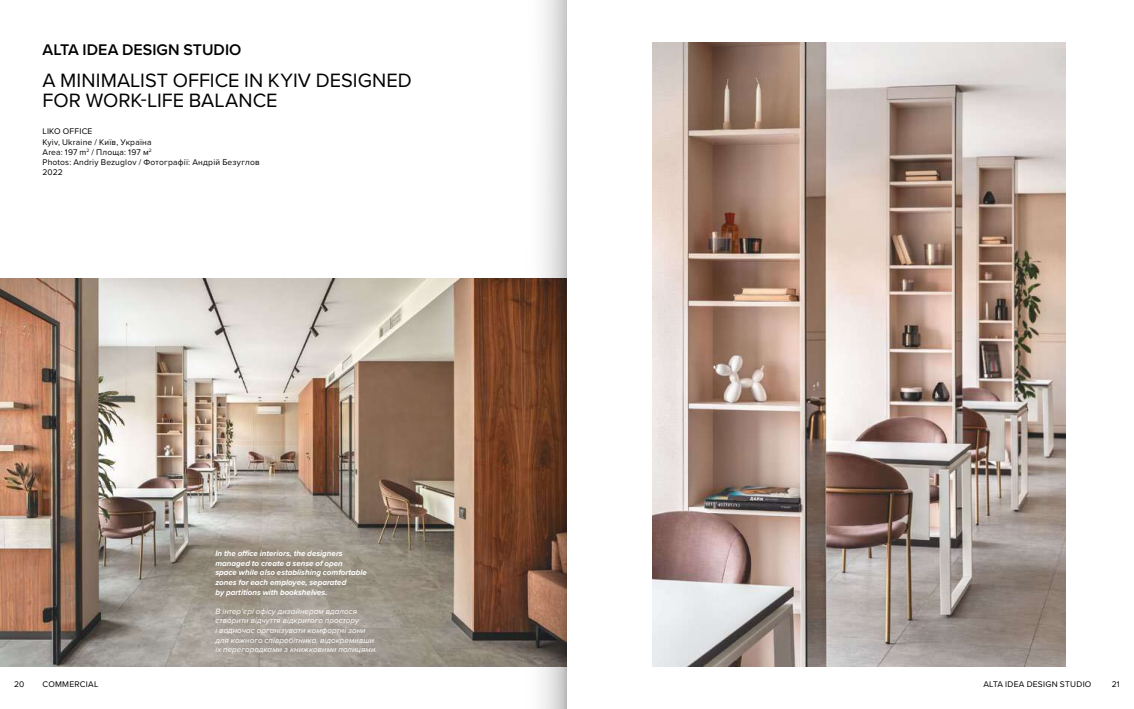
<style>
.page{position:relative;width:1134px;height:709px;background:#fff}
.page>*{position:absolute;margin:0;border:0;box-sizing:border-box;transform-origin:0 0}
.t1{font:20px/20px "Proxima Nova";color:#000}
.t2{font:600 16px "Proxima Nova";letter-spacing:.005em;color:#000}
.t3{font:8.5px/10.2px "Proxima Nova";letter-spacing:.025em;color:#000}
.t4{font:italic 8px/9.6px "Proxima Nova";letter-spacing:.01em;color:#fff}
.t5{font:italic 700 8px/9.6px "Proxima Nova";color:#fff}
</style>
<div class="page">
<img style="left:652px;top:43px;width:414px;height:623px">
<img style="left:0;top:279px;width:524px;height:387px">
<svg style="left:524px;top:0;width:43px;height:709px"></svg>
<h2 class="t2" style="left:43px;top:38px;width:200px">ALTA IDEA DESIGN STUDIO</h2>
<h1 class="t1" style="left:43px;top:69px;width:371px">A MINIMALIST OFFICE IN KYIV DESIGNED<br>FOR WORK-LIFE BALANCE</h1>
<p class="t3" style="left:43px;top:126px;width:219px">LIKO OFFICE<br>Kyiv, Ukraine / Київ, Україна<br>Area: 197 m<sup>2</sup> / Площа: 197 м<sup>2<br></sup>Photos: Andriy Bezuglov / Фотографії: Андрій Безуглов<br>2022</p>
<p class="t5" style="left:215px;top:548px;width:153px">In the office interiors, the designers managed to create a sense of open<br>space while also establishing comfortable zones for each employee, separated<br>by partitions with bookshelves.</p>
<p class="t4" style="left:215px;top:606px;width:163px">В інтер’єрі офісу дизайнерам вдалося створити відчуття відкритого простору<br>і водночас організувати комфортні зони для кожного співробітника, відокремивши їх перегородками з книжковими полицями.</p>
<p class="t3" style="left:14px;top:679px;width:12px">20</p>
<p class="t3" style="left:43px;top:679px;width:57px">COMMERCIAL</p>
<p class="t3" style="left:983px;top:679px;width:110px">ALTA IDEA DESIGN STUDIO</p>
<p class="t3" style="left:1112px;top:679px;width:10px">21</p>
</div>
